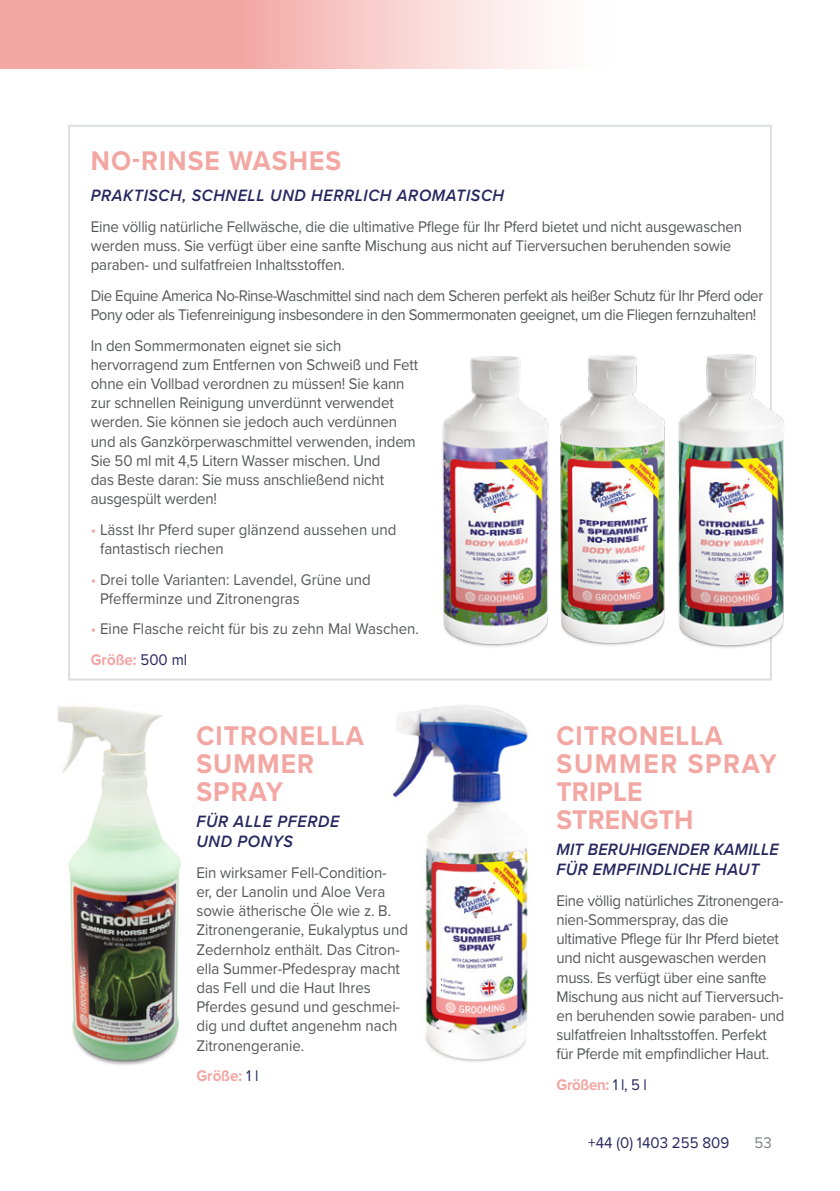
<style>
.page{position:relative;width:840px;height:1191px;background:#fff}
.page>*{position:absolute;margin:0;border:0;box-sizing:border-box;transform-origin:0 0}
.t1{font:700 28px/28px "Proxima Nova";letter-spacing:.04em;color:#f3a7a3;scale:.94 1}
.t2{font:italic 600 17px/20.4px "Proxima Nova";letter-spacing:.04em;color:#26275f;scale:.94 1}
.t3{font:italic 600 17px/20.4px "Proxima Nova";letter-spacing:.01em;color:#26275f;scale:.94 1}
.t4{font:16px/19.2px "Proxima Nova";letter-spacing:-.01em;color:#57585a;scale:.94 1}
.t5{font:16px/19.2px "Proxima Nova";letter-spacing:-.03em;color:#57585a;scale:.94 1}
.t6{font:700 16px "Proxima Nova";letter-spacing:-.02em;color:#f3a7a3;scale:.94 1}
.t7{font:16px "Proxima Nova";color:#26275f;scale:.94 1}
.t8{font:16px "Proxima Nova";color:#808285;scale:.94 1}
.s1{color:#f3a7a3}
.s2{font-weight:700;color:#f3a7a3}
.s3{color:#26275f}
.s4{font-weight:400;color:#26275f}
</style>
<div class="page">
<img style="left:370px;top:680px;width:188px;height:382px">
<img style="left:57px;top:680px;width:143px;height:385px">
<svg style="left:0;top:0;width:542px;height:68px;background:#f5bebb"></svg>
<img style="left:442px;top:356px;width:107px;height:291px">
<img style="left:560px;top:332px;width:225px;height:326px">
<h1 class="t1" style="left:91px;top:146px;width:268px">NO-RINSE WASHES</h1>
<p class="t2" style="left:91px;top:185px;width:441px">PRAKTISCH, SCHNELL UND HERRLICH AROMATISCH</p>
<p class="t4" style="left:91px;top:216px;width:694px">Eine völlig natürliche Fellwäsche, die die ultimative Pflege für Ihr Pferd bietet und nicht ausgewaschen werden muss. Sie verfügt über eine sanfte Mischung aus nicht auf Tierversuchen beruhenden sowie paraben- und sulfatfreien Inhaltsstoffen.</p>
<p class="t5" style="left:91px;top:285px;width:716px">Die Equine America No-Rinse-Waschmittel sind nach dem Scheren perfekt als heißer Schutz für Ihr Pferd oder<br>Pony oder als Tiefenreinigung insbesondere in den Sommermonaten geeignet, um die Fliegen fernzuhalten!</p>
<p class="t4" style="left:91px;top:335px;width:349px">In den Sommermonaten eignet sie sich hervorragend zum Entfernen von Schweiß und Fett ohne ein Vollbad verordnen zu müssen! Sie kann zur schnellen Reinigung unverdünnt verwendet werden. Sie können sie jedoch auch verdünnen und als Ganzkörperwaschmittel verwenden, indem Sie 50 ml mit 4,5 Litern Wasser mischen. Und<br>das Beste daran: Sie muss anschließend nicht ausgespült werden!</p>
<p class="t4" style="left:100px;top:519px;width:317px;text-indent:-9px"><span class="s1">•</span> Lässt Ihr Pferd super glänzend aussehen und fantastisch riechen</p>
<p class="t4" style="left:100px;top:569px;width:289px;text-indent:-9px"><span class="s1">•</span> Drei tolle Varianten: Lavendel, Grüne und<br>Pfefferminze und Zitronengras</p>
<p class="t4" style="left:91px;top:613px;width:350px;line-height:30.6px"><span class="s1">•</span> Eine Flasche reicht für bis zu zehn Mal Waschen.<br><span class="s2">Größe:</span> <span class="s3">500 ml</span></p>
<h1 class="t1" style="left:196px;top:720px;width:179px">CITRONELLA<br>SUMMER<br>SPRAY</h1>
<p class="t2" style="left:196px;top:810px;width:153px">FÜR ALLE PFERDE<br>UND PONYS</p>
<p class="t4" style="left:196px;top:862px;width:226px">Ein wirksamer Fell-Condition-<br>er, der Lanolin und Aloe Vera sowie ätherische Öle wie z. B.<br>Zitronengeranie, Eukalyptus und<br>Zedernholz enthält. Das Citron&shy;ella Summer-Pfedespray macht das Fell und die Haut Ihres<br>Pferdes gesund und geschmei&shy;dig und duftet angenehm nach<br>Zitronengeranie.</p>
<p class="t6" style="left:196px;top:1063px;width:67px">Größe: <span class="s4">1 l</span></p>
<h1 class="t1" style="left:556px;top:720px;width:236px">CITRONELLA<br>SUMMER SPRAY<br>TRIPLE<br>STRENGTH</h1>
<p class="t3" style="left:556px;top:838px;width:238px">MIT BERUHIGENDER KAMILLE<br>FÜR EMPFINDLICHE HAUT</p>
<p class="t4" style="left:556px;top:890px;width:244px">Eine völlig natürliches Zitronengera&shy;nien-Sommerspray, das die ultimative Pflege für Ihr Pferd bietet und nicht ausgewaschen werden muss. Es verfügt über eine sanfte Mischung aus nicht auf Tierversuch&shy;en beruhenden sowie paraben- und sulfatfreien Inhaltsstoffen. Perfekt für Pferde mit empfindlicher Haut.</p>
<p class="t6" style="left:556px;top:1072px;width:97px">Größen: <span class="s4">1 l, 5 l</span></p>
<p class="t7" style="left:588px;top:1131px;width:151px">+44 (0) 1403 255 809</p>
<p class="t8" style="left:754px;top:1131px;width:20px">53</p>
</div>
